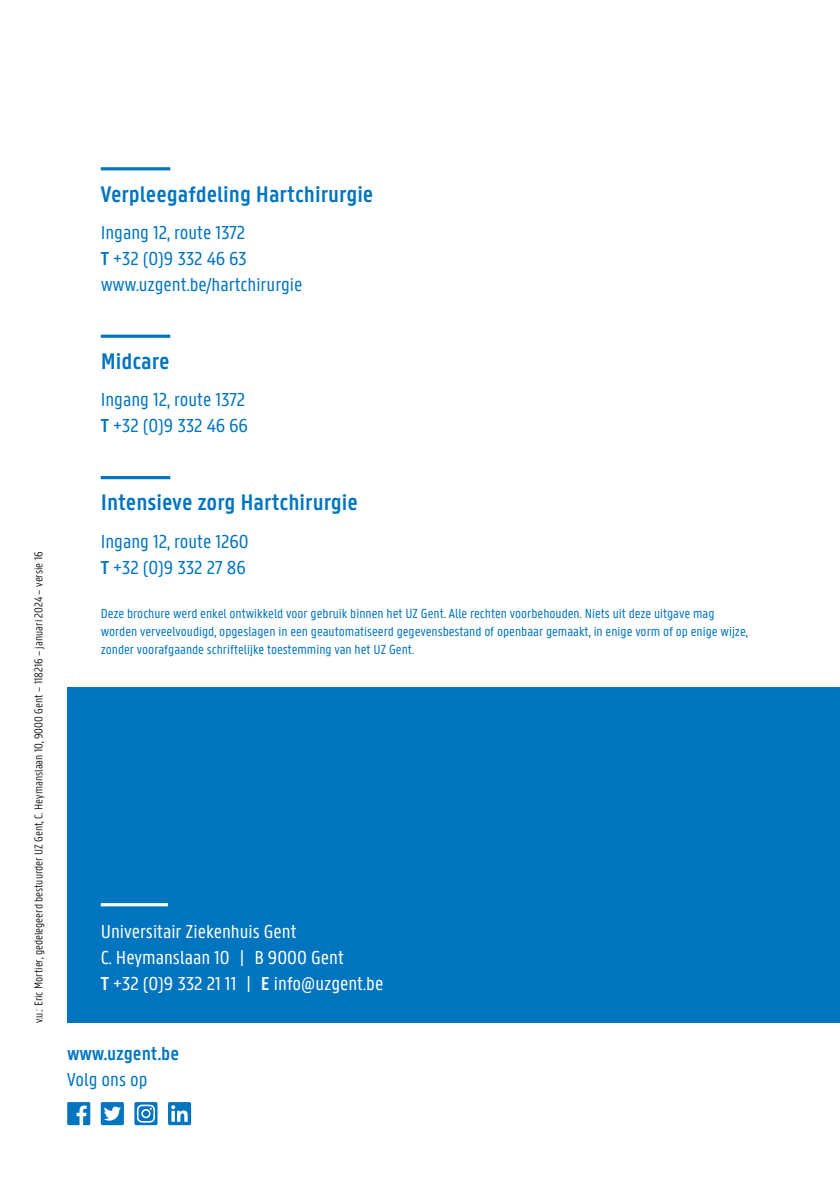
<style>
.page{position:relative;width:840px;height:1191px;background:#fff}
.page>*{position:absolute;margin:0;border:0;box-sizing:border-box;transform-origin:0 0}
.t1{font:600 24px "U Gent Panno Text";color:#0075bf}
.t2{font:20px/26px "U Gent Panno Text";color:#0075bf}
.t3{font:20px/26px "U Gent Panno Text";color:#fff}
.t4{font:600 20px "U Gent Panno Text";color:#0075bf}
.t5{font:14px/18px "U Gent Panno Text";color:#0075bf}
.t6{font:300 12px "U Gent Panno Text";color:#000}
.s1{font-weight:600}
</style>
<div class="page">
<svg style="left:67px;top:1102px;width:23px;height:23px"></svg>
<svg style="left:101px;top:1102px;width:23px;height:23px"></svg>
<svg style="left:134px;top:1102px;width:23px;height:23px"></svg>
<svg style="left:168px;top:1102px;width:23px;height:23px"></svg>
<div style="left:67px;top:687px;width:772px;height:336px;background:#0075bf"></div>
<hr style="left:101px;top:167px;width:69px;height:3px;background:#0075bf">
<svg style="left:101px;top:334px;width:69px;height:4px"></svg>
<hr style="left:101px;top:476px;width:69px;height:3px;background:#0075bf">
<hr style="left:101px;top:903px;width:67px;height:3px;background:#fff">
<h1 class="t1" style="left:101px;top:179px;width:274px">Verpleegafdeling Hartchirurgie</h1>
<h2 class="t2" style="left:101px;top:219px;width:203px">Ingang 12, route 1372<br><span class="s1">T</span> +32 (0)9 332 46 63 www.uzgent.be/hartchirurgie</h2>
<h1 class="t1" style="left:101px;top:347px;width:70px">Midcare</h1>
<h2 class="t2" style="left:101px;top:387px;width:149px">Ingang 12, route 1372<br><span class="s1">T</span> +32 (0)9 332 46 66</h2>
<p class="t6" style="left:32px;top:1023px;width:473px;rotate:-90deg">v.u.: Eric Mortier, gedelegeerd bestuurder UZ Gent, C. Heymanslaan 10, 9000 Gent – 118216 – januari 2024 – versie 16</p>
<h1 class="t1" style="left:101px;top:488px;width:258px">Intensieve zorg Hartchirurgie</h1>
<h2 class="t2" style="left:101px;top:528px;width:149px">Ingang 12, route 1260<br><span class="s1">T</span> +32 (0)9 332 27 86</h2>
<p class="t5" style="left:101px;top:604px;width:648px">Deze brochure werd enkel ontwikkeld voor gebruik binnen het UZ Gent. Alle rechten voorbehouden. Niets uit deze uitgave mag worden verveelvoudigd, opgeslagen in een geautomatiseerd gegevensbestand of openbaar gemaakt, in enige vorm of op enige wijze, zonder voorafgaande schriftelijke toestemming van het UZ Gent.</p>
<h2 class="t3" style="left:101px;top:918px;width:284px">Universitair Ziekenhuis Gent<br>C. Heymanslaan 10 | B 9000 Gent<br><span class="s1">T</span> +32 (0)9 332 21 11 | <span class="s1">E</span> info@uzgent.be</h2>
<h2 class="t4" style="left:67px;top:1041px;width:113px">www.uzgent.be</h2>
<h2 class="t2" style="left:67px;top:1066px;width:82px">Volg ons op</h2>
</div>
